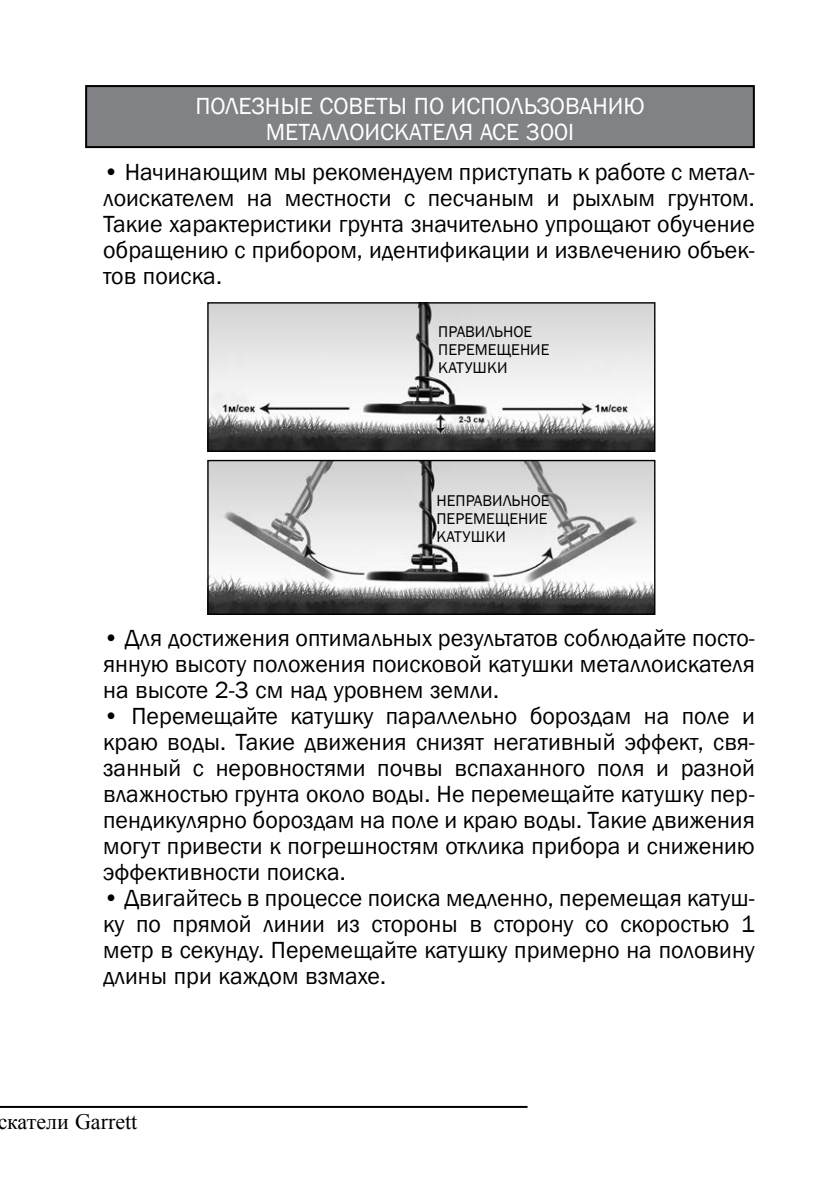
<style>
.page{position:relative;width:840px;height:1191px;background:#fff}
.page>*{position:absolute;margin:0;border:0;box-sizing:border-box;transform-origin:0 0}
.t1{font:24px/26px "Franklin Gothic";color:#000;text-align:justify}
.t2{font:24px/26px "Franklin Gothic";color:#fff;text-align:center}
.t3{font:22px "Times New Roman";color:#000}
.t4{font:16px/18px "Franklin Gothic";color:#000}
</style>
<div class="page">
<hr style="left:0;top:1106px;width:527px;height:2px;background:#000">
<div style="left:86px;top:86px;width:667px;height:61px;background:#808285"></div>
<div style="left:85px;top:85px;width:669px;height:63px;border:2px solid #000"></div>
<img style="left:209px;top:304px;width:444px;height:146px">
<div style="left:207px;top:302px;width:448px;height:150px;border:1px solid #000"></div>
<img style="left:209px;top:462px;width:444px;height:151px">
<div style="left:207px;top:460px;width:448px;height:155px;border:1px solid #000"></div>
<p class="t2" style="left:195px;top:93px;width:447px">ПОЛЕЗНЫ Е СОВЕТЫ ПО ИСПОЛЬЗОВАНИЮ<br>МЕТАЛЛОИСКАТЕЛЯ ACE 300i</p>
<p class="t1" style="left:103px;top:159px;width:652px;text-align:left">• Начинающим мы рекомендуем приступать к работе с метал&shy;лоискателем на местности с песчаным и рыхлым грунтом.<br>Такие характеристики грунта значительно упрощают обучение обращению с прибором, идентификации и извлечению объек&shy;тов поиска.</p>
<p class="t4" style="left:438px;top:323px;width:113px">ПРАВИЛЬНОЕ<br>ПЕРЕМЕЩЕНИЕ<br>КАТУШКИ</p>
<p class="t4" style="left:436px;top:492px;width:114px;text-align:justify">НЕПРАВИЛЬНОЕ ПЕРЕМЕЩЕНИЕ КАТУШКИ</p>
<p class="t1" style="left:103px;top:626px;width:652px">• Для достижения оптимальных результатов соблюдайте посто&shy;янную высоту положения поисковой катушки металлоискателя на высоте 2-3 см над уровнем земли.</p>
<p class="t1" style="left:103px;top:704px;width:652px">• Перемещайте катушку параллельно бороздам на поле и краю воды. Такие движения снизят негативный эффект, свя&shy;занный с неровностями почвы вспаханного поля и разной влажностью грунта около воды. Не перемещайте катушку пер&shy;пендикулярно бороздам на поле и краю воды. Такие движения могут привести к погрешностям отклика прибора и снижению эффективности поиска.</p>
<p class="t1" style="left:103px;top:886px;width:652px">• Двигайтесь в процессе поиска медленно, перемещая катуш&shy;ку по прямой линии из стороны в сторону со скоростью 1 метр в секунду. Перемещайте катушку примерно на половину длины при каждом взмахе.</p>
<p class="t3" style="left:-3px;top:1106px;width:141px">скатели Garrett</p>
</div>
